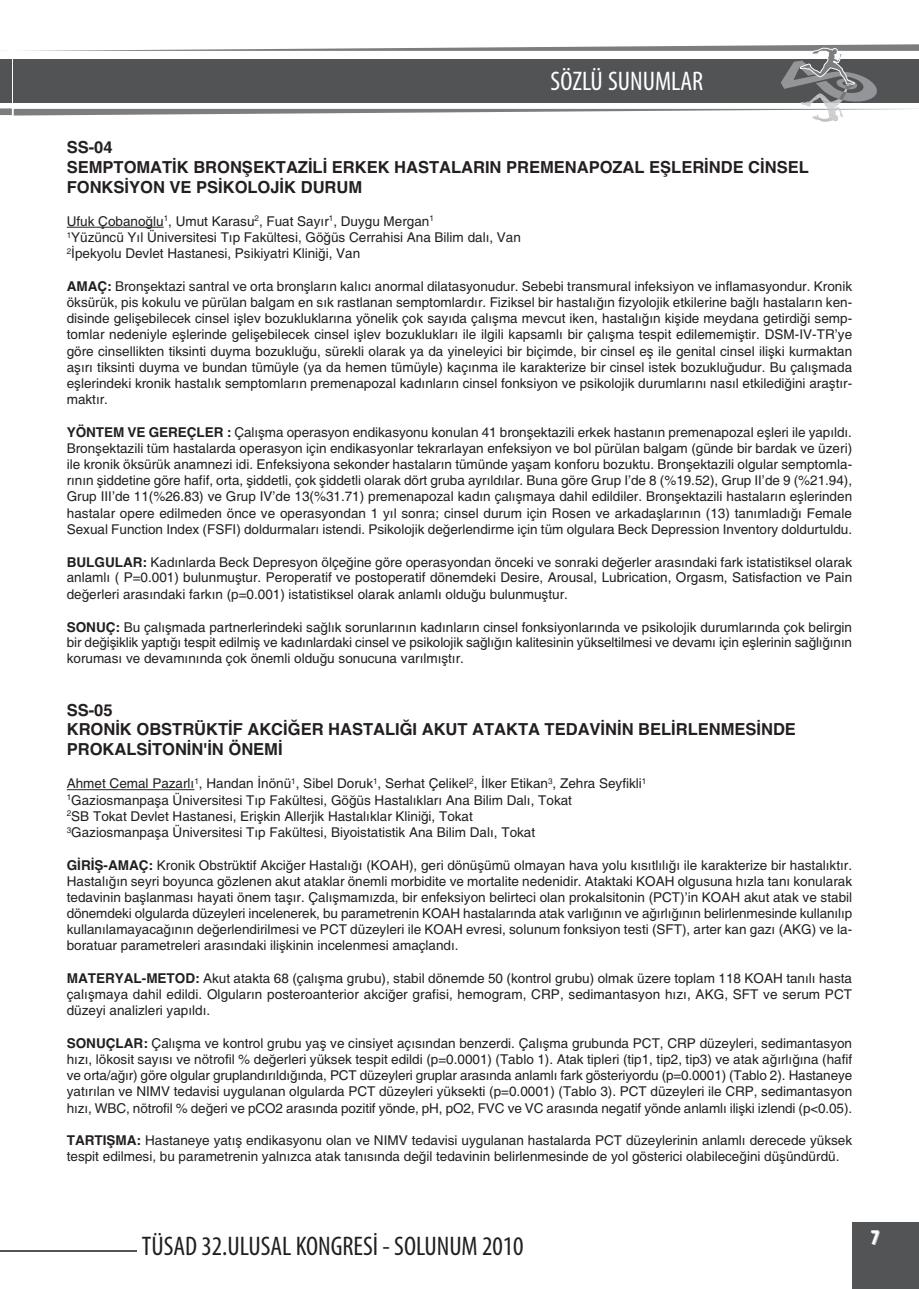
<style>
.page{position:relative;width:919px;height:1289px;background:#fff}
.page>*{position:absolute;margin:0;border:0;box-sizing:border-box;transform-origin:0 0}
.t1{font:condensed 27px "Myriad Pro";color:#231f20}
.t2{font:condensed 27px "Myriad Pro";color:#fff}
.t3{font:700 condensed 21px "Myriad Pro";color:#fff}
.t4{font:700 16.5px/19.8px "Helvetica";color:#231f20}
.t5{font:13.5px/16px "Helvetica";color:#231f20;text-align:justify}
.s1{font-weight:700}
</style>
<div class="page">
<hr style="left:67px;top:227px;width:97px;height:1px;background:#231f20">
<hr style="left:67px;top:789px;width:127px;height:1px;background:#231f20">
<div style="left:852px;top:1222px;width:66px;height:66px;background:#535456"></div>
<hr style="left:13px;top:1250px;width:124px;height:2px;background:#535456">
<svg style="left:0;top:44px;width:918px;height:78px"></svg>
<svg style="left:0;top:1250px;width:13px;height:2px"></svg>
<h1 class="t2" style="left:550px;top:65px;width:154px">SÖZLÜ SUNUMLAR</h1>
<p class="t4" style="left:67px;top:139px;width:743px">SS-04<br>SEMPTOMATİK BRONŞEKTAZİLİ ERKEK HASTALARIN PREMENAPOZAL EŞLERİNDE CİNSEL<br>FONKSİYON VE PSİKOLOJİK DURUM</p>
<p class="t5" style="left:67px;top:214px;width:455px;text-align:left">Ufuk Çobanoğlu<sup>1</sup>, Umut Karasu<sup>2</sup>, Fuat Sayır<sup>1</sup>, Duygu Mergan<sup>1<br>1</sup>Yüzüncü Yıl Üniversitesi Tıp Fakültesi, Göğüs Cerrahisi Ana Bilim dalı, Van<br><sup>2</sup>İpekyolu Devlet Hastanesi, Psikiyatri Kliniği, Van</p>
<p class="t5" style="left:67px;top:280px;width:786px"><span class="s1">AMAÇ:</span> Bronşektazi santral ve orta bronşların kalıcı anormal dilatasyonudur. Sebebi transmural infeksiyon ve inflamasyondur. Kronik öksürük, pis kokulu ve pürülan balgam en sık rastlanan semptomlardır. Fiziksel bir hastalığın fizyolojik etkilerine bağlı hastaların ken&shy;disinde gelişebilecek cinsel işlev bozukluklarına yönelik çok sayıda çalışma mevcut iken, hastalığın kişide meydana getirdiği semp&shy;tomlar nedeniyle eşlerinde gelişebilecek cinsel işlev bozuklukları ile ilgili kapsamlı bir çalışma tespit edilememiştir. DSM-IV-TR’ye göre cinsellikten tiksinti duyma bozukluğu, sürekli olarak ya da yineleyici bir biçimde, bir cinsel eş ile genital cinsel ilişki kurmaktan aşırı tiksinti duyma ve bundan tümüyle (ya da hemen tümüyle) kaçınma ile karakterize bir cinsel istek bozukluğudur. Bu çalışmada eşlerindeki kronik hastalık semptomların premenapozal kadınların cinsel fonksiyon ve psikolojik durumlarını nasıl etkilediğini araştır&shy;maktır.</p>
<p class="t5" style="left:67px;top:425px;width:786px"><span class="s1">YÖNTEM VE GEREÇLER :</span> Çalışma operasyon endikasyonu konulan 41 bronşektazili erkek hastanın premenapozal eşleri ile yapıldı.<br>Bronşektazili tüm hastalarda operasyon için endikasyonlar tekrarlayan enfeksiyon ve bol pürülan balgam (günde bir bardak ve üzeri) ile kronik öksürük anamnezi idi. Enfeksiyona sekonder hastaların tümünde yaşam konforu bozuktu. Bronşektazili olgular semptomla&shy;rının şiddetine göre hafif, orta, şiddetli, çok şiddetli olarak dört gruba ayrıldılar. Buna göre Grup I’de 8 (%19.52), Grup II’de 9 (%21.94), Grup III’de 11(%26.83) ve Grup IV’de 13(%31.71) premenapozal kadın çalışmaya dahil edildiler. Bronşektazili hastaların eşlerinden hastalar opere edilmeden önce ve operasyondan 1 yıl sonra; cinsel durum için Rosen ve arkadaşlarının (13) tanımladığı Female Sexual Function Index (FSFI) doldurmaları istendi. Psikolojik değerlendirme için tüm olgulara Beck Depression Inventory doldurtuldu.</p>
<p class="t5" style="left:67px;top:555px;width:786px"><span class="s1">BULGULAR:</span> Kadınlarda Beck Depresyon ölçeğine göre operasyondan önceki ve sonraki değerler arasındaki fark istatistiksel olarak anlamlı ( P=0.001) bulunmuştur. Peroperatif ve postoperatif dönemdeki Desire, Arousal, Lubrication, Orgasm, Satisfaction ve Pain değerleri arasındaki farkın (p=0.001) istatistiksel olarak anlamlı olduğu bulunmuştur.</p>
<p class="t5" style="left:67px;top:620px;width:786px"><span class="s1">SONUÇ:</span> Bu çalışmada partnerlerindeki sağlık sorunlarının kadınların cinsel fonksiyonlarında ve psikolojik durumlarında çok belirgin bir değişiklik yaptığı tespit edilmiş ve kadınlardaki cinsel ve psikolojik sağlığın kalitesinin yükseltilmesi ve devamı için eşlerinin sağlığının koruması ve devamınında çok önemli olduğu sonucuna varılmıştır.</p>
<p class="t4" style="left:67px;top:701px;width:730px">SS-05<br>KRONİK OBSTRÜKTİF AKCİĞER HASTALIĞI AKUT ATAKTA TEDAVİNİN BELİRLENMESİNDE<br>PROKALSİTONİN'İN ÖNEMİ</p>
<p class="t5" style="left:67px;top:776px;width:581px;text-align:left">Ahmet Cemal Pazarlı<sup>1</sup>, Handan İnönü<sup>1</sup>, Sibel Doruk<sup>1</sup>, Serhat Çelikel<sup>2</sup>, İlker Etikan<sup>3</sup>, Zehra Seyfikli<sup>1<br>1</sup>Gaziosmanpaşa Üniversitesi Tıp Fakültesi, Göğüs Hastalıkları Ana Bilim Dalı, Tokat<br><sup>2</sup>SB Tokat Devlet Hastanesi, Erişkin Allerjik Hastalıklar Kliniği, Tokat<br><sup>3</sup>Gaziosmanpaşa Üniversitesi Tıp Fakültesi, Biyoistatistik Ana Bilim Dalı, Tokat</p>
<p class="t5" style="left:67px;top:858px;width:786px"><span class="s1">GİRİŞ-AMAÇ:</span> Kronik Obstrüktif Akciğer Hastalığı (KOAH), geri dönüşümü olmayan hava yolu kısıtlılığı ile karakterize bir hastalıktır.<br>Hastalığın seyri boyunca gözlenen akut ataklar önemli morbidite ve mortalite nedenidir. Ataktaki KOAH olgusuna hızla tanı konularak tedavinin başlanması hayati önem taşır. Çalışmamızda, bir enfeksiyon belirteci olan prokalsitonin (PCT)’in KOAH akut atak ve stabil dönemdeki olgularda düzeyleri incelenerek, bu parametrenin KOAH hastalarında atak varlığının ve ağırlığının belirlenmesinde kullanılıp kullanılamayacağının değerlendirilmesi ve PCT düzeyleri ile KOAH evresi, solunum fonksiyon testi (SFT), arter kan gazı (AKG) ve la&shy;boratuar parametreleri arasındaki ilişkinin incelenmesi amaçlandı.</p>
<p class="t5" style="left:67px;top:972px;width:786px"><span class="s1">MATERYAL-METOD:</span> Akut atakta 68 (çalışma grubu), stabil dönemde 50 (kontrol grubu) olmak üzere toplam 118 KOAH tanılı hasta çalışmaya dahil edildi. Olguların posteroanterior akciğer grafisi, hemogram, CRP, sedimantasyon hızı, AKG, SFT ve serum PCT düzeyi analizleri yapıldı.</p>
<p class="t5" style="left:67px;top:1036px;width:786px"><span class="s1">SONUÇLAR:</span> Çalışma ve kontrol grubu yaş ve cinsiyet açısından benzerdi. Çalışma grubunda PCT, CRP düzeyleri, sedimantasyon hızı, lökosit sayısı ve nötrofil % değerleri yüksek tespit edildi (p=0.0001) (Tablo 1). Atak tipleri (tip1, tip2, tip3) ve atak ağırlığına (hafif ve orta/ağır) göre olgular gruplandırıldığında, PCT düzeyleri gruplar arasında anlamlı fark gösteriyordu (p=0.0001) (Tablo 2). Hastaneye yatırılan ve NIMV tedavisi uygulanan olgularda PCT düzeyleri yüksekti (p=0.0001) (Tablo 3). PCT düzeyleri ile CRP, sedimantasyon hızı, WBC, nötrofil % değeri ve pCO2 arasında pozitif yönde, pH, pO2, FVC ve VC arasında negatif yönde anlamlı ilişki izlendi (p&lt;0.05).</p>
<p class="t5" style="left:67px;top:1134px;width:786px;line-height:15.6px"><span class="s1">TARTIŞMA:</span> Hastaneye yatış endikasyonu olan ve NIMV tedavisi uygulanan hastalarda PCT düzeylerinin anlamlı derecede yüksek tespit edilmesi, bu parametrenin yalnızca atak tanısında değil tedavinin belirlenmesinde de yol gösterici olabileceğini düşündürdü.</p>
<h1 class="t1" style="left:142px;top:1229px;width:383px">TÜSAD 32.ULUSAL KONGRESİ - SOLUNUM 2010</h1>
<h2 class="t3" style="left:870px;top:1224px;width:10px">7</h2>
</div>
